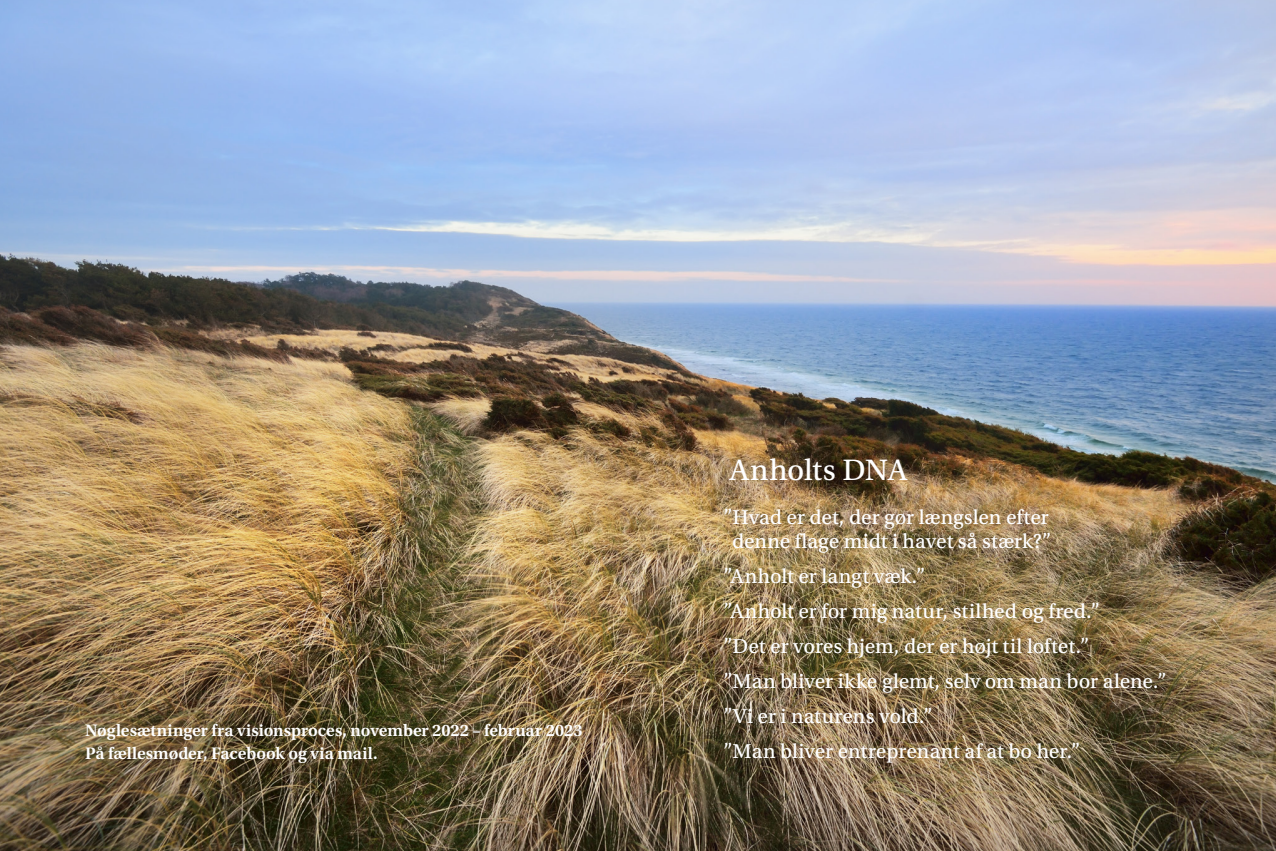
<style>
.page{position:relative;width:1276px;height:851px;background:#fff}
.page>*{position:absolute;margin:0;border:0;box-sizing:border-box;transform-origin:0 0}
.t1{font:31.25px "Utopia Std Capt";letter-spacing:-.01em;color:#fff}
.t2{font:21.25px/35px "Utopia Std Capt";letter-spacing:-.005em;color:#fff;text-align:center}
.t3{font:600 17.5px/22.5px "Utopia Std";color:#fff}
</style>
<div class="page">
<img style="left:0;top:0;width:1276px;height:850px">
<p class="t3" style="left:85px;top:719px;width:499px">Nøglesætninger fra visionsproces, november 2022 – februar 2023<br>På fællesmøder, Facebook og via mail.</p>
<h1 class="t1" style="left:729px;top:453px;width:180px">Anholts DNA</h1>
<p class="t2" style="left:723px;top:506px;width:330px;line-height:23.8px">”Hvad er det, der gør længslen efter denne flage midt i havet så stærk?”</p>
<p class="t2" style="left:723px;top:559px;width:445px;text-align:left">”Anholt er langt væk.”<br>”Anholt er for mig natur, stilhed og fred.”<br>”Det er vores hjem, der er højt til loftet.”<br>”Man bliver ikke glemt, selv om man bor alene.” ”Vi er i naturens vold.”<br>”Man bliver entreprenant af at bo her.”</p>
</div>
